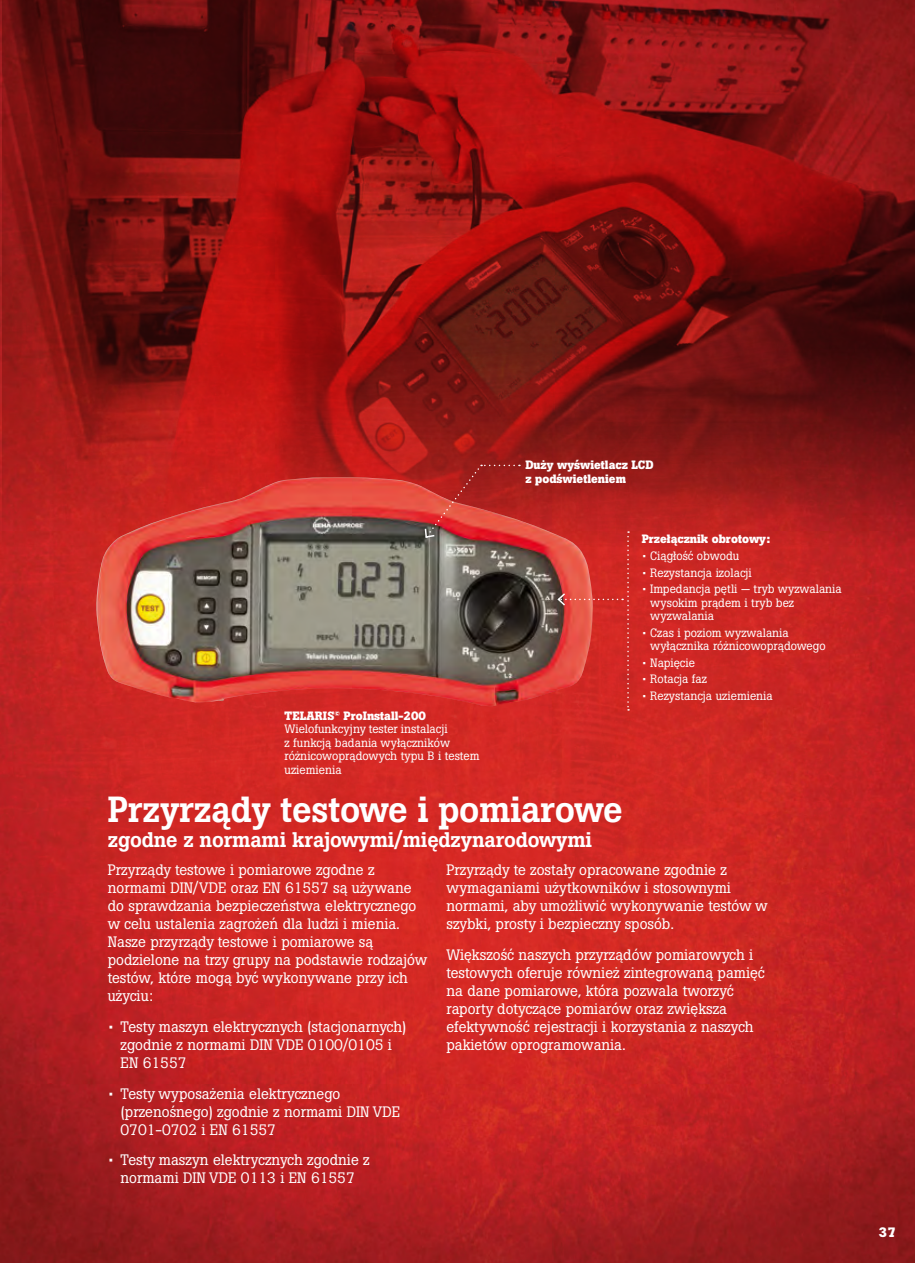
<style>
.page{position:relative;width:915px;height:1263px;background:#fff}
.page>*{position:absolute;margin:0;border:0;box-sizing:border-box;transform-origin:0 0}
.t1{font:500 36px "Boton Pro";letter-spacing:-.01em;color:#fff}
.t2{font:500 21px "Boton Pro";letter-spacing:-.01em;color:#fff}
.t3{font:15px/18px "Boton Pro";color:#fff}
.t4{font:700 13.5px "Boton Pro";color:#fff}
.t5{font:12px/13.5px "Boton Pro";color:#fff}
.t6{font:700 12px/13.5px "Boton Pro";color:#fff}
.s1{font-weight:700}
</style>
<div class="page">
<img style="left:0;top:0;width:914px;height:1263px">
<img style="left:2px;top:0;width:912px;height:571px">
<img style="left:96px;top:477px;width:497px;height:229px">
<svg style="left:423px;top:465px;width:96px;height:74px;background:#be322e"></svg>
<svg style="left:556px;top:531px;width:72px;height:180px;background:#d43932"></svg>
<p class="t6" style="left:525px;top:458px;width:130px">Duży wyświetlacz LCD z podświetleniem</p>
<p class="t5" style="left:284px;top:709px;width:196px"><span class="s1">TELARIS</span><sup>©</sup> <span class="s1">ProInstall-200<br></span>Wielofunkcyjny tester instalacji<br>z funkcją badania wyłączników różnicowoprądowych typu B i testem uziemienia</p>
<p class="t6" style="left:641px;top:532px;width:130px">Przełącznik obrotowy:</p>
<p class="t5" style="left:641px;top:549px;width:99px">• Ciągłość obwodu</p>
<p class="t5" style="left:641px;top:566px;width:112px">• Rezystancja izolacji</p>
<p class="t5" style="left:650px;top:582px;width:193px;text-indent:-9px">• Impedancja pętli — tryb wyzwalania wysokim prądem i tryb bez wyzwalania</p>
<p class="t5" style="left:650px;top:626px;width:177px;text-indent:-9px">• Czas i poziom wyzwalania wyłącznika różnicowoprądowego</p>
<p class="t5" style="left:641px;top:656px;width:55px">• Napięcie</p>
<p class="t5" style="left:641px;top:672px;width:67px">• Rotacja faz</p>
<p class="t5" style="left:641px;top:689px;width:133px">• Rezystancja uziemienia</p>
<h1 class="t1" style="left:108px;top:786px;width:516px">Przyrządy testowe i pomiarowe</h1>
<h2 class="t2" style="left:108px;top:826px;width:485px">zgodne z normami krajowymi/międzynarodowymi</h2>
<p class="t3" style="left:108px;top:861px;width:321px">Przyrządy testowe i pomiarowe zgodne z normami DIN/VDE oraz EN 61557 są używane do sprawdzania bezpieczeństwa elektrycznego w celu ustalenia zagrożeń dla ludzi i mienia.<br>Nasze przyrządy testowe i pomiarowe są podzielone na trzy grupy na podstawie rodzajów testów, które mogą być wykonywane przy ich użyciu:</p>
<p class="t3" style="left:120px;top:1017px;width:287px;text-indent:-13px">• Testy maszyn elektrycznych (stacjonarnych) zgodnie z normami DIN VDE 0100/0105 i<br>EN 61557</p>
<p class="t3" style="left:120px;top:1084px;width:281px;text-indent:-13px">• Testy wyposażenia elektrycznego (przenośnego) zgodnie z normami DIN VDE<br>0701-0702 i EN 61557</p>
<p class="t3" style="left:108px;top:1151px;width:263px;text-align:center">• Testy maszyn elektrycznych zgodnie z normami DIN VDE 0113 i EN 61557</p>
<p class="t3" style="left:446px;top:861px;width:322px">Przyrządy te zostały opracowane zgodnie z wymaganiami użytkowników i stosownymi normami, aby umożliwić wykonywanie testów w szybki, prosty i bezpieczny sposób.</p>
<p class="t3" style="left:446px;top:945px;width:320px">Większość naszych przyrządów pomiarowych i testowych oferuje również zintegrowaną pamięć na dane pomiarowe, która pozwala tworzyć raporty dotyczące pomiarów oraz zwiększa efektywność rejestracji i korzystania z naszych pakietów oprogramowania.</p>
<p class="t4" style="left:878px;top:1224px;width:18px">37</p>
</div>
